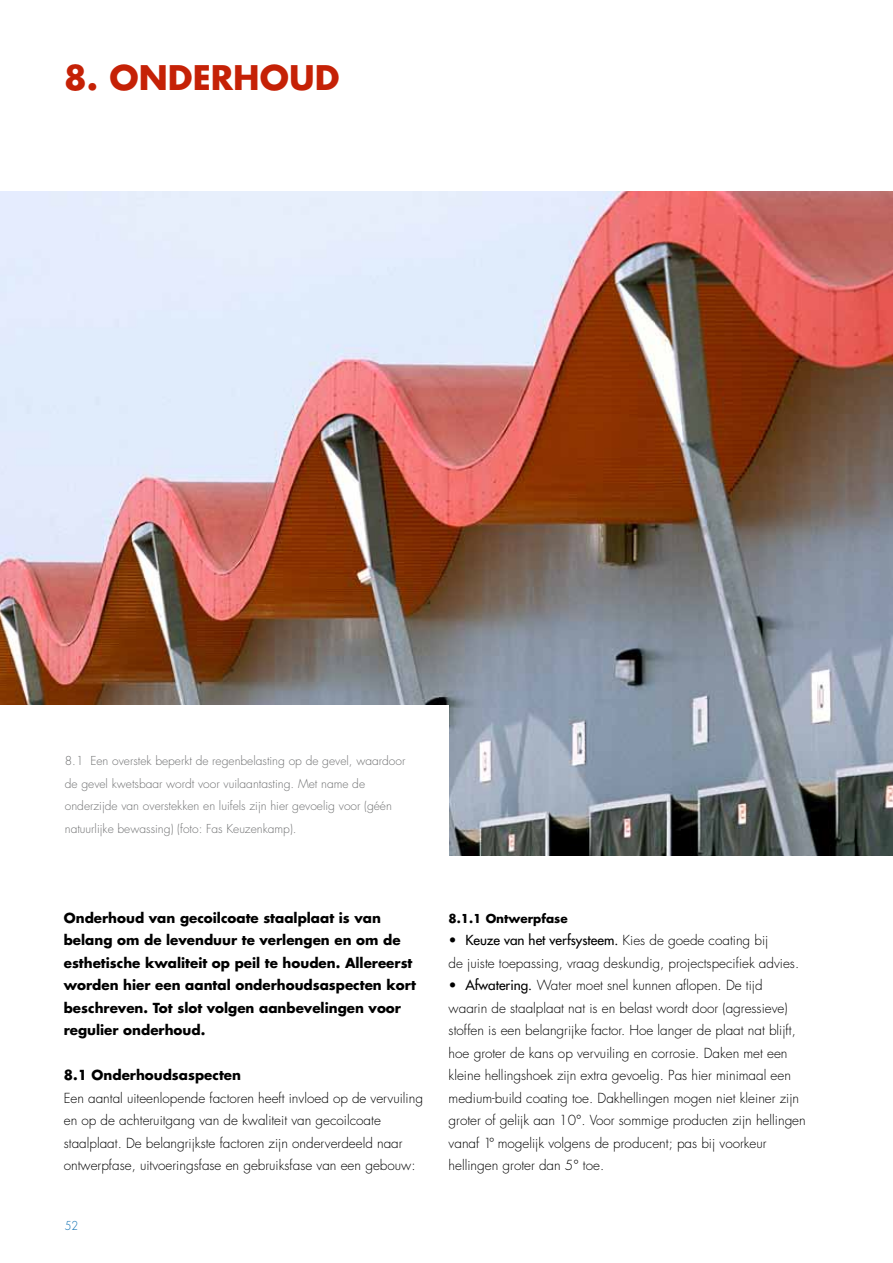
<style>
.page{position:relative;width:893px;height:1263px;background:#fff}
.page>*{position:absolute;margin:0;border:0;box-sizing:border-box;transform-origin:0 0}
.t1{font:700 33px "Futura";color:#c52106}
.t2{font:300 13.5px/22.5px "Futura";color:#000}
.t3{font:700 13.5px/22.5px "Futura";color:#000}
.t4{font:300 12px/22.5px "Futura";color:#707172}
.t5{font:700 12px "Futura";color:#000}
.t6{font:300 12px "Futura";color:#0a6db1;scale:.9 1}
.s1{font-weight:400}
</style>
<div class="page">
<img style="left:0;top:191px;width:893px;height:664px">
<div style="left:0;top:706px;width:449px;height:506px;background:#fff"></div>
<h1 class="t1" style="left:64px;top:55px;width:277px">8. ONDERHOUD</h1>
<p class="t4" style="left:65px;top:750px;width:342px">8.1 Een overstek beperkt de regenbelasting op de gevel, waardoor de gevel kwetsbaar wordt voor vuilaantasting. Met name de onderzijde van overstekken en luifels zijn hier gevoelig voor (géén natuurlijke bewassing) (foto: Fas Keuzenkamp).</p>
<p class="t3" style="left:64px;top:906px;width:354px">Onderhoud van gecoilcoate staalplaat is van belang om de levenduur te verlengen en om de esthetische kwaliteit op peil te houden. Allereerst worden hier een aantal onderhoudsaspecten kort beschreven. Tot slot volgen aanbevelingen voor regulier onderhoud.</p>
<p class="t3" style="left:64px;top:1063px;width:179px">8.1 Onderhoudsaspecten</p>
<p class="t2" style="left:64px;top:1087px;width:361px">Een aantal uiteenlopende factoren heeft invloed op de vervuiling en op de achteruitgang van de kwaliteit van gecoilcoate staalplaat. De belangrijkste factoren zijn onderverdeeld naar ontwerpfase, uitvoeringsfase en gebruiksfase van een gebouw:</p>
<p class="t6" style="left:65px;top:1217px;width:16px">52</p>
<p class="t5" style="left:449px;top:910px;width:121px">8.1.1 Ontwerpfase</p>
<p class="t2" style="left:449px;top:929px;width:352px">• <span class="s1">Keuze van het verfsysteem.</span> Kies de goede coating bij<br>de juiste toepassing, vraag deskundig, projectspecifiek advies.</p>
<p class="t2" style="left:449px;top:974px;width:359px">• <span class="s1">Afwatering.</span> Water moet snel kunnen aflopen. De tijd<br>waarin de staalplaat nat is en belast wordt door (agressieve) stoffen is een belangrijke factor. Hoe langer de plaat nat blijft, hoe groter de kans op vervuiling en corrosie. Daken met een kleine hellingshoek zijn extra gevoelig. Pas hier minimaal een medium-build coating toe. Dakhellingen mogen niet kleiner zijn groter of gelijk aan 10°. Voor sommige producten zijn hellingen vanaf 1° mogelijk volgens de producent; pas bij voorkeur hellingen groter dan 5° toe.</p>
</div>
